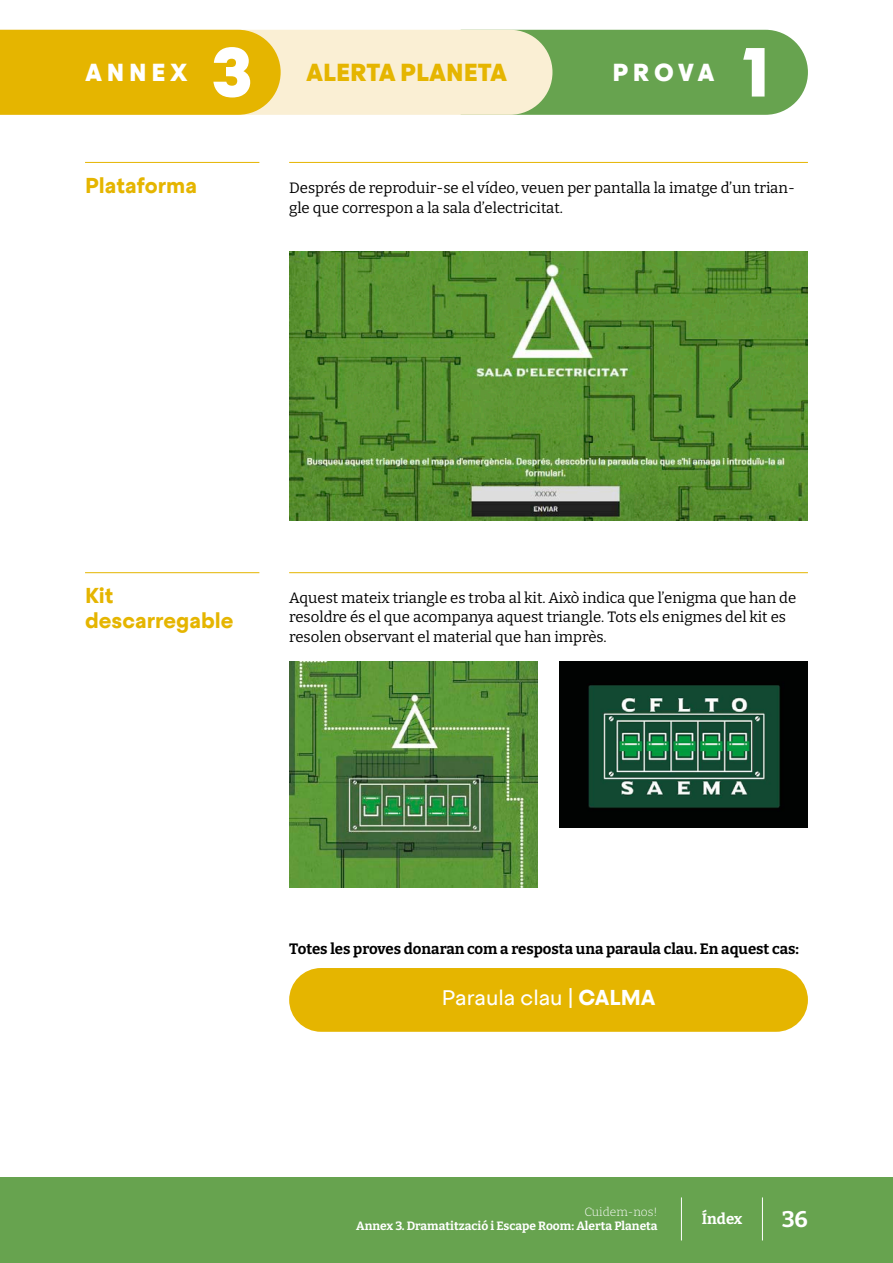
<style>
.page{position:relative;width:893px;height:1263px;background:#fff}
.page>*{position:absolute;margin:0;border:0;box-sizing:border-box;transform-origin:0 0}
.t1{font:900 69px "Steradian";color:#fff}
.t2{font:900 24px "Steradian";color:#e5b500}
.t3{font:900 24px "Steradian";letter-spacing:.2em;color:#fff}
.t4{font:700 22.5px "Bitter";color:#fff}
.t5{font:700 21px/25.2px "Steradian";color:#e5b500}
.t6{font:21px "Steradian";color:#fff}
.t7{font:15px/19.5px "Bitter";color:#000}
.t8{font:700 15px "Bitter";color:#000}
.t9{font:700 15px "Bitter";color:#fff}
.t10{font:700 12px "Bitter";color:#fff}
.t11{font:300 12px "Bitter";color:#fff}
.s1{font-weight:700}
</style>
<div class="page">
<div style="left:289px;top:968px;width:519px;height:64px;background:#e5b500;border-radius:32px"></div>
<hr style="left:85px;top:162px;width:174px;height:1px;background:#e5b500">
<hr style="left:85px;top:572px;width:174px;height:1px;background:#e5b500">
<hr style="left:289px;top:162px;width:519px;height:1px;background:#e5b500">
<hr style="left:289px;top:572px;width:519px;height:1px;background:#e5b500">
<img style="left:559px;top:661px;width:249px;height:167px">
<img style="left:289px;top:661px;width:249px;height:226px">
<img style="left:289px;top:251px;width:519px;height:269px">
<div style="left:552px;top:30px;width:256px;height:85px;background:#67a34f"></div>
<div style="left:0;top:1178px;width:893px;height:85px;background:#67a34f"></div>
<hr style="left:681px;top:1197px;width:1px;height:43px;background:#fff">
<hr style="left:762px;top:1197px;width:1px;height:43px;background:#fff">
<div style="left:281px;top:30px;width:271px;height:85px;background:#faefd4"></div>
<div style="left:0;top:30px;width:281px;height:85px;background:#e5b500"></div>
<h2 class="t3" style="left:85px;top:57px;width:104px">ANNEX</h2>
<h1 class="t1" style="left:211px;top:28px;width:43px">3</h1>
<h3 class="t5" style="left:85px;top:173px;width:113px">Plataforma</h3>
<h2 class="t2" style="left:306px;top:57px;width:202px">ALERTA PLANETA</h2>
<h2 class="t3" style="left:612px;top:57px;width:104px">PROVA</h2>
<h1 class="t1" style="left:742px;top:28px;width:29px">1</h1>
<p class="t7" style="left:289px;top:178px;width:507px">Després de reproduir-se el vídeo, veuen per pantalla la imatge d’un trian&shy;gle que correspon a la sala d’electricitat.</p>
<h3 class="t5" style="left:85px;top:583px;width:150px">Kit descarregable</h3>
<p class="t7" style="left:289px;top:587px;width:509px">Aquest mateix triangle es troba al kit. Això indica que l’enigma que han de resoldre és el que acompanya aquest triangle. Tots els enigmes del kit es resolen observant el material que han imprès.</p>
<p class="t8" style="left:289px;top:939px;width:511px">Totes les proves donaran com a resposta una paraula clau. En aquest cas:</p>
<h3 class="t6" style="left:442px;top:985px;width:215px">Paraula clau | <span class="s1">CALMA</span></h3>
<p class="t11" style="left:584px;top:1204px;width:75px">Cuidem-nos!</p>
<p class="t10" style="left:356px;top:1218px;width:303px">Annex 3. Dramatització i Escape Room: Alerta Planeta</p>
<h3 class="t4" style="left:782px;top:1205px;width:28px">36</h3>
<p class="t9" style="left:702px;top:1209px;width:42px">Índex</p>
</div>
